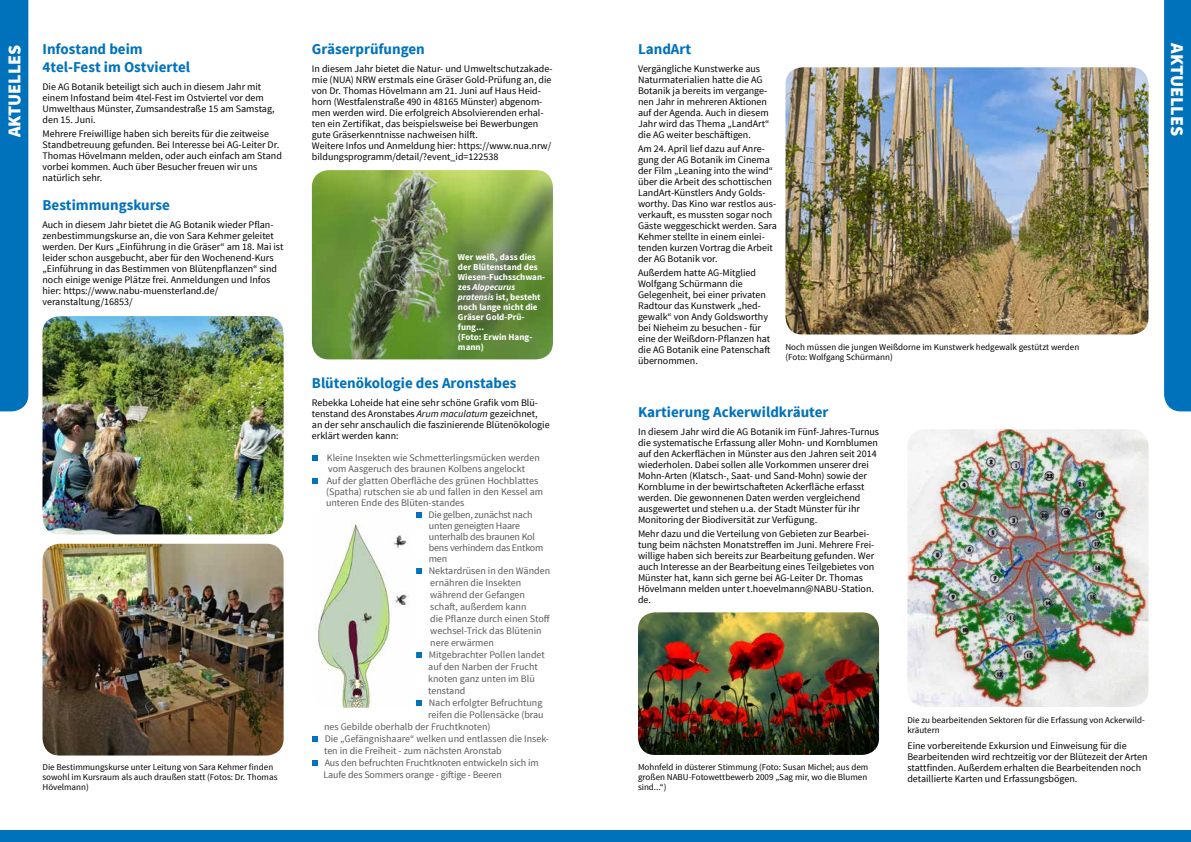
<style>
.page{position:relative;width:1191px;height:842px;background:#fff}
.page>*{position:absolute;margin:0;border:0;box-sizing:border-box;transform-origin:0 0}
.t1{font:900 18px "Source Sans Pro";color:#fff}
.t2{font:700 15px/18px "Source Sans Pro";color:#0072bc}
.t3{font:10px/11px "Source Sans Pro";color:#000}
.t4{font:10px/11.8px "Source Sans Pro";color:#58595b}
.t5{font:10px/11px "Source Sans Pro";letter-spacing:-.02em;color:#58595b}
.t6{font:9px/10px "Source Sans Pro";color:#000}
.t7{font:700 9px/10px "Source Sans Pro";color:#fff}
.s1{font-style:italic}
</style>
<div class="page">
<div style="left:0;top:831px;width:1191px;height:11px;background:#0072bc"></div>
<svg style="left:312px;top:455px;width:5px;height:5px"></svg>
<svg style="left:312px;top:478px;width:5px;height:6px"></svg>
<svg style="left:416px;top:512px;width:6px;height:6px"></svg>
<svg style="left:416px;top:568px;width:6px;height:6px"></svg>
<svg style="left:416px;top:652px;width:6px;height:6px"></svg>
<svg style="left:416px;top:700px;width:6px;height:6px"></svg>
<svg style="left:312px;top:736px;width:5px;height:6px"></svg>
<svg style="left:312px;top:760px;width:5px;height:6px"></svg>
<img style="left:42px;top:316px;width:241px;height:218px">
<img style="left:43px;top:544px;width:241px;height:211px">
<div style="left:0;top:0;width:28px;height:411px;background:#0072bc"></div>
<div style="left:1164px;top:0;width:27px;height:411px;background:#0072bc"></div>
<img style="left:312px;top:170px;width:241px;height:189px">
<img style="left:317px;top:524px;width:91px;height:184px">
<img style="left:785px;top:67px;width:363px;height:267px">
<img style="left:907px;top:429px;width:241px;height:278px">
<img style="left:638px;top:612px;width:241px;height:143px">
<h2 class="t2" style="left:42px;top:40px;width:149px">Infostand beim<br>4tel-Fest im Ostviertel</h2>
<p class="t3" style="left:42px;top:81px;width:234px">Die AG Botanik beteiligt sich auch in diesem Jahr mit einem Infostand beim 4tel-Fest im Ostviertel vor dem Umwelthaus Münster, Zumsandestraße 15 am Samstag, den 15. Juni.</p>
<p class="t3" style="left:42px;top:128px;width:241px">Mehrere Freiwillige haben sich bereits für die zeitweise Standbetreuung gefunden. Bei Interesse bei AG-Leiter Dr.<br>Thomas Hövelmann melden, oder auch einfach am Stand vorbei kommen. Auch über Besucher freuen wir uns natürlich sehr.</p>
<h2 class="t2" style="left:42px;top:196px;width:129px">Bestimmungskurse</h2>
<p class="t3" style="left:42px;top:219px;width:242px">Auch in diesem Jahr bietet die AG Botanik wieder Pflan&shy;zenbestimmungskurse an, die von Sara Kehmer geleitet werden. Der Kurs „Einführung in die Gräser“ am 18. Mai ist leider schon ausgebucht, aber für den Wochenend-Kurs „Einführung in das Bestimmen von Blütenpflanzen“ sind noch einige wenige Plätze frei. Anmeldungen und Infos hier: https://www.nabu-muensterland.de/ veranstaltung/16853/</p>
<h1 class="t1" style="left:3px;top:137px;width:93px;rotate:-90deg">AKTUELLES</h1>
<h1 class="t1" style="left:1188px;top:43px;width:93px;rotate:90deg">AKTUELLES</h1>
<h2 class="t2" style="left:638px;top:40px;width:55px">LandArt</h2>
<p class="t3" style="left:638px;top:63px;width:133px">Vergängliche Kunstwerke aus<br>Naturmaterialien hatte die AG<br>Botanik ja bereits im vergange&shy;nen Jahr in mehreren Aktionen auf der Agenda. Auch in diesem<br>Jahr wird das Thema „LandArt“ die AG weiter beschäftigen.</p>
<p class="t3" style="left:638px;top:143px;width:140px">Am 24. April lief dazu auf Anre&shy;gung der AG Botanik im Cinema der Film „Leaning into the wind“ über die Arbeit des schottischen<br>LandArt-Künstlers Andy Golds&shy;worthy. Das Kino war restlos aus&shy;verkauft, es mussten sogar noch<br>Gäste weggeschickt werden. Sara<br>Kehmer stellte in einem einlei&shy;tenden kurzen Vortrag die Arbeit der AG Botanik vor.</p>
<p class="t3" style="left:638px;top:267px;width:134px">Außerdem hatte AG-Mitglied<br>Wolfgang Schürmann die<br>Gelegenheit, bei einer privaten<br>Radtour das Kunstwerk „hed&shy;gewalk“ von Andy Goldsworthy bei Nieheim zu besuchen - für eine der Weißdorn-Pflanzen hat die AG Botanik eine Patenschaft übernommen.</p>
<h2 class="t2" style="left:312px;top:41px;width:114px">Gräserprüfungen</h2>
<p class="t3" style="left:312px;top:64px;width:242px">In diesem Jahr bietet die Natur- und Umweltschutzakade&shy;mie (NUA) NRW erstmals eine Gräser Gold-Prüfung an, die von Dr. Thomas Hövelmann am 21. Juni auf Haus Heid&shy;horn (Westfalenstraße 490 in 48165 Münster) abgenom&shy;men werden wird. Die erfolgreich Absolvierenden erhal&shy;ten ein Zertifikat, das beispielsweise bei Bewerbungen gute Gräserkenntnisse nachweisen hilft.<br>Weitere Infos und Anmeldung hier: https://www.nua.nrw/ bildungsprogramm/detail/?event_id=122538</p>
<p class="t7" style="left:458px;top:252px;width:89px">Wer weiß, dass dies der Blütenstand des<br>Wiesen-Fuchsschwan&shy;zes <span class="s1">Alopecurus pratensis</span> ist, besteht noch lange nicht die<br>Gräser Gold-Prü&shy;fung...<br>(Foto: Erwin Hang&shy;mann)</p>
<p class="t6" style="left:785px;top:343px;width:295px">Noch müssen die jungen Weißdorne im Kunstwerk hedgewalk gestützt werden (Foto: Wolfgang Schürmann)</p>
<p class="t6" style="left:43px;top:762px;width:236px">Die Bestimmungskurse unter Leitung von Sara Kehmer finden sowohl im Kursraum als auch draußen statt (Fotos: Dr. Thomas<br>Hövelmann)</p>
<h2 class="t2" style="left:312px;top:374px;width:206px">Blütenökologie des Aronstabes</h2>
<p class="t3" style="left:312px;top:397px;width:239px">Rebekka Loheide hat eine sehr schöne Grafik vom Blü&shy;tenstand des Aronstabes <span class="s1">Arum maculatum</span> gezeichnet, an der sehr anschaulich die faszinierende Blütenökologie erklärt werden kann:</p>
<p class="t4" style="left:327px;top:451px;width:214px">Kleine Insekten wie Schmetterlingsmücken werden vom Aasgeruch des braunen Kolbens angelockt<br>Auf der glatten Oberfläche des grünen Hochblattes</p>
<p class="t4" style="left:326px;top:486px;width:218px;line-height:11px">(Spatha) rutschen sie ab und fallen in den Kessel am unteren Ende des Blüten-standes</p>
<p class="t5" style="left:428px;top:509px;width:116px">Die gelben, zunächst nach unten geneigten Haare unterhalb des braunen Kol bens verhindern das Entkom men</p>
<p class="t4" style="left:429px;top:565px;width:123px">Nektardrüsen in den Wänden</p>
<p class="t4" style="left:430px;top:577px;width:93px">ernähren die Insekten</p>
<p class="t4" style="left:430px;top:589px;width:96px">während der Gefangen</p>
<p class="t4" style="left:430px;top:601px;width:98px">schaft, außerdem kann</p>
<p class="t4" style="left:430px;top:613px;width:121px">die Pflanze durch einen Stoff</p>
<p class="t4" style="left:430px;top:625px;width:113px">wechsel-Trick das Blütenin</p>
<p class="t4" style="left:430px;top:637px;width:65px">nere erwärmen</p>
<p class="t4" style="left:429px;top:649px;width:117px">Mitgebrachter Pollen landet</p>
<p class="t4" style="left:428px;top:661px;width:111px">auf den Narben der Frucht</p>
<p class="t4" style="left:428px;top:673px;width:108px">knoten ganz unten im Blü</p>
<p class="t4" style="left:428px;top:685px;width:39px">tenstand</p>
<p class="t4" style="left:429px;top:697px;width:115px">Nach erfolgter Befruchtung</p>
<p class="t4" style="left:428px;top:709px;width:117px">reifen die Pollensäcke (brau</p>
<p class="t4" style="left:324px;top:721px;width:168px">nes Gebilde oberhalb der Fruchtknoten)</p>
<p class="t4" style="left:325px;top:733px;width:226px">Die „Gefängnishaare“ welken und entlassen die Insek-</p>
<p class="t4" style="left:324px;top:745px;width:179px">ten in die Freiheit - zum nächsten Aronstab</p>
<p class="t4" style="left:325px;top:757px;width:216px">Aus den befruchten Fruchtknoten entwickeln sich im</p>
<p class="t4" style="left:323px;top:769px;width:180px">Laufe des Sommers orange - giftige - Beeren</p>
<h2 class="t2" style="left:638px;top:403px;width:192px">Kartierung Ackerwildkräuter</h2>
<p class="t3" style="left:638px;top:426px;width:242px">In diesem Jahr wird die AG Botanik im Fünf-Jahres-Turnus die systematische Erfassung aller Mohn- und Kornblumen auf den Ackerflächen in Münster aus den Jahren seit 2014 wiederholen. Dabei sollen alle Vorkommen unserer drei Mohn-Arten (Klatsch-, Saat- und Sand-Mohn) sowie der Kornblume in der bewirtschafteten Ackerfläche erfasst werden. Die gewonnenen Daten werden vergleichend ausgewertet und stehen u.a. der Stadt Münster für ihr Monitoring der Biodiversität zur Verfügung.</p>
<p class="t3" style="left:638px;top:528px;width:238px">Mehr dazu und die Verteilung von Gebieten zur Bearbei&shy;tung beim nächsten Monatstreffen im Juni. Mehrere Frei&shy;willige haben sich bereits zur Bearbeitung gefunden. Wer auch Interesse an der Bearbeitung eines Teilgebietes von Münster hat, kann sich gerne bei AG-Leiter Dr. Thomas Hövelmann melden unter t.hoevelmann@NABU-Station. de.</p>
<p class="t6" style="left:638px;top:762px;width:232px;text-align:justify">Mohnfeld in düsterer Stimmung (Foto: Susan Michel; aus dem großen NABU-Fotowettbewerb 2009 „Sag mir, wo die Blumen sind...“)</p>
<p class="t6" style="left:907px;top:715px;width:239px">Die zu bearbeitenden Sektoren für die Erfassung von Ackerwild&shy;kräutern</p>
<p class="t3" style="left:907px;top:740px;width:242px">Eine vorbereitende Exkursion und Einweisung für die Bearbeitenden wird rechtzeitig vor der Blütezeit der Arten stattfinden. Außerdem erhalten die Bearbeitenden noch detaillierte Karten und Erfassungsbögen.</p>
</div>
